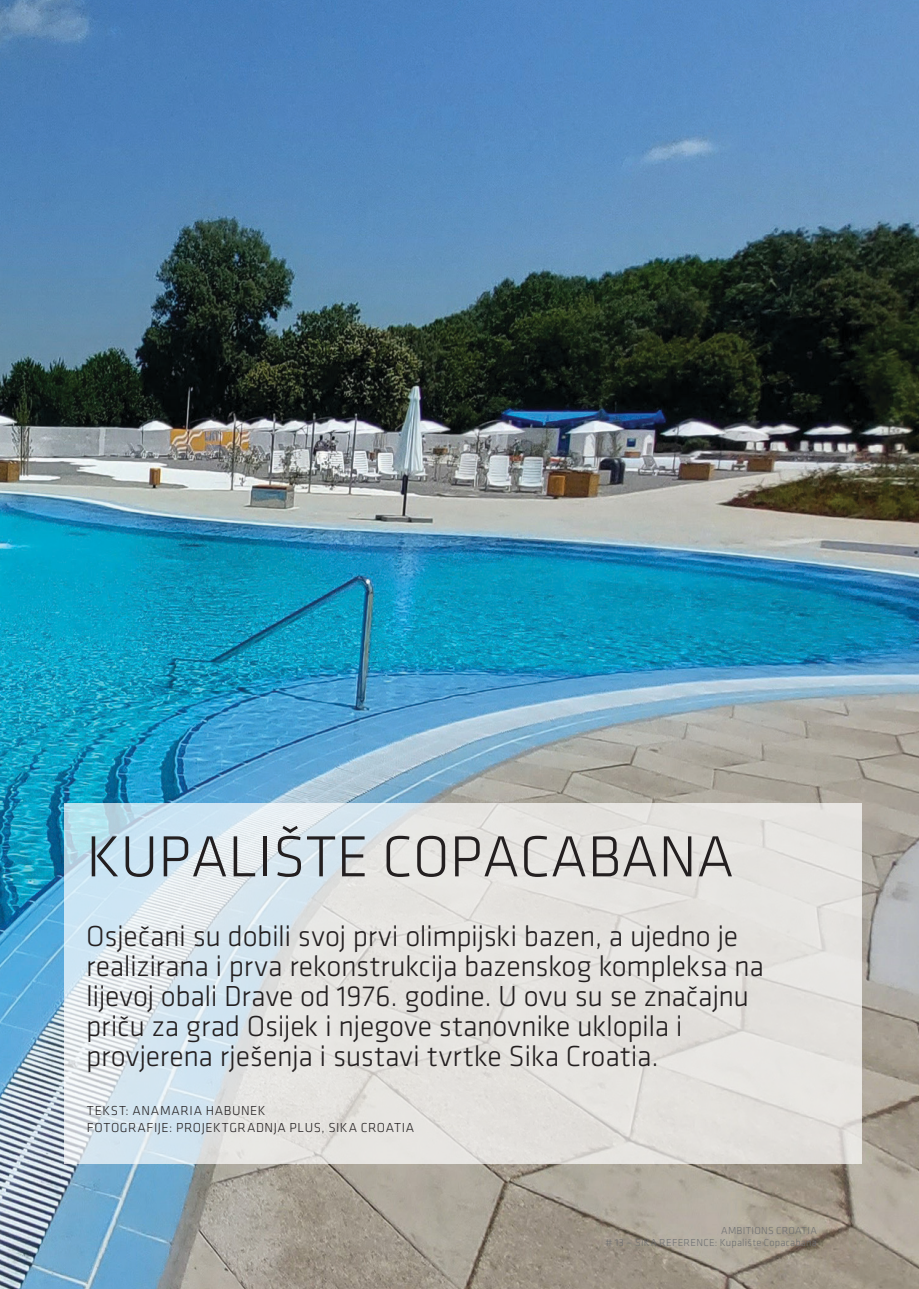
<style>
.page{position:relative;width:919px;height:1289px;background:#fff}
.page>*{position:absolute;margin:0;border:0;box-sizing:border-box;transform-origin:0 0}
.t1{font:300 60px "Klavika";color:#231f20}
.SI_Lead_Magaine__A4{font:300 30px/30px "Klavika";letter-spacing:-.01em;color:#231f20}
.SI_Credits_Magazine{font:300 13.5px "Klavika";letter-spacing:.05em;color:#231f20}
.t2{font:300 10.5px "Klavika";letter-spacing:.02em;color:#6d6f71}
</style>
<div class="page">
<img style="left:0;top:0;width:918px;height:1288px">
<svg style="left:64px;top:803px;width:797px;height:361px;fill:#e4e4e1"></svg>
<p class="t1" style="left:86px;top:820px;width:649px">KUPALIŠTE COPACABANA</p>
<p class="SI_Lead_Magaine__A4" style="left:86px;top:920px;width:653px">Osječani su dobili svoj prvi olimpijski bazen, a ujedno je</p>
<p class="SI_Lead_Magaine__A4" style="left:86px;top:950px;width:679px">realizirana i prva rekonstrukcija bazenskog kompleksa na</p>
<p class="SI_Lead_Magaine__A4" style="left:86px;top:980px;width:664px">lijevoj obali Drave od 1976. godine. U ovu su se značajnu priču za grad Osijek i njegove stanovnike uklopila i</p>
<p class="SI_Lead_Magaine__A4" style="left:86px;top:1040px;width:574px">provjerena rješenja i sustavi tvrtke Sika Croatia.</p>
<p class="SI_Credits_Magazine" style="left:87px;top:1101px;width:180px">TEKST: ANAMARIA HABUNEK</p>
<p class="SI_Credits_Magazine" style="left:87px;top:1118px;width:329px">FOTOGRAFIJE: PROJEKTGRADNJA PLUS, SIKA CROATIA</p>
<p class="t2" style="left:721px;top:1223px;width:97px">AMBITIONS CROATIA</p>
<p class="t2" style="left:605px;top:1236px;width:213px"># 13 — SIKA REFERENCE: Kupalište Copacabana</p>
</div>
